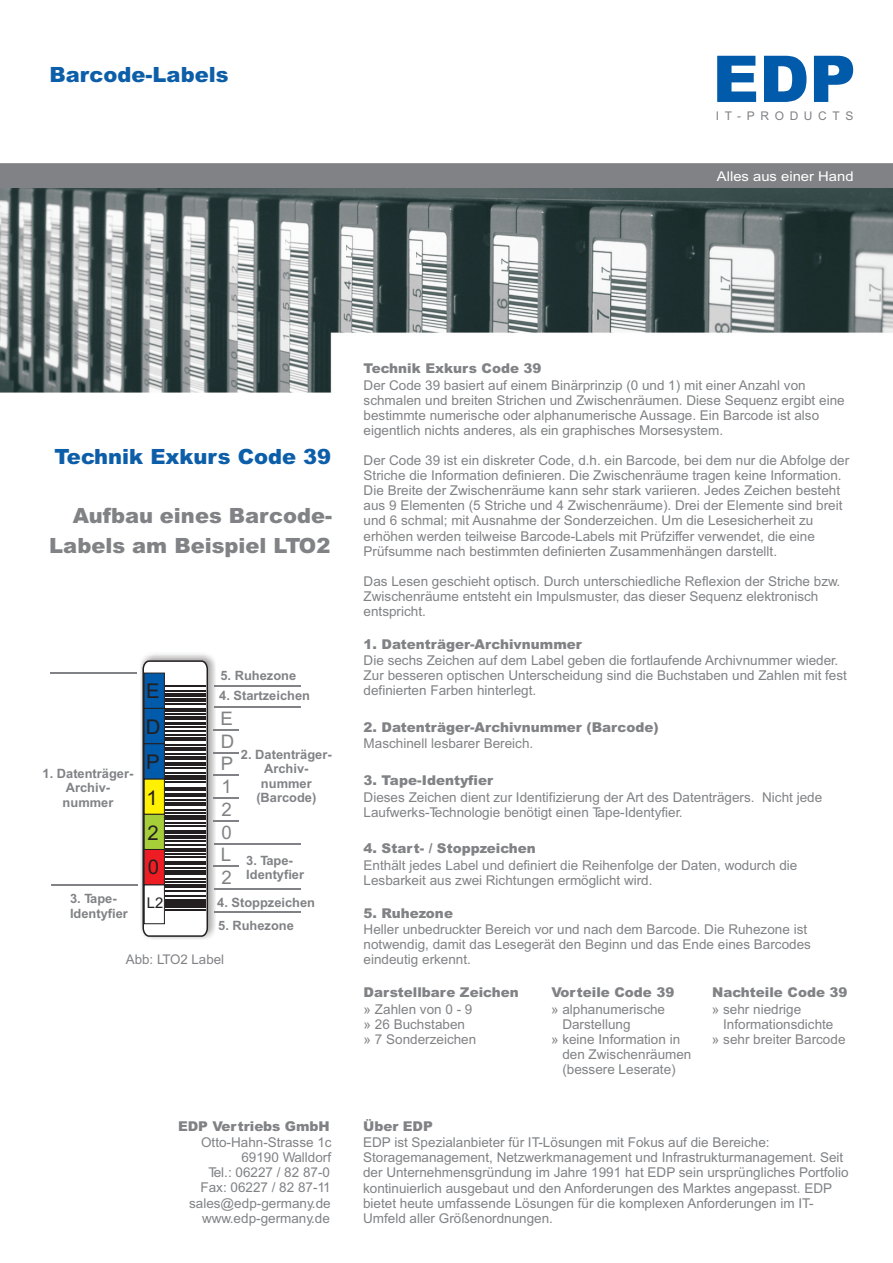
<style>
.page{position:relative;width:893px;height:1263px;background:#fff}
.page>*{position:absolute;margin:0;border:0;box-sizing:border-box;transform-origin:0 0}
.t1{font:900 64.5px "Arial";color:#015aaa}
.t2{font:900 21px/29.5px "Arial";color:#808285;text-align:right}
.t3{font:900 21px "Arial";color:#0d5ea9}
.t4{font:20.25px "Arial";color:#231f20}
.t5{font:18.6px/22.8px "Arial";color:#808285}
.t6{font:14.85px "Arial";color:#231f20}
.t7{font:13.5px/15.1px "Arial";color:#808285}
.t8{font:900 13.5px "Arial";color:#808285}
.t9{font:13.5px "Arial";color:#fff;scale:1.1 1}
.t10{font:13.35px "Arial";color:#808285}
.t11{font:700 12.9px/14.4px "Arial";color:#808285;text-align:center}
.t12{font:12px "Arial";letter-spacing:.47em;color:#808285}
</style>
<div class="page">
<div style="left:0;top:163px;width:893px;height:25px;background:#808285"></div>
<img style="left:0;top:188px;width:893px;height:204px">
<img style="left:140px;top:659px;width:76px;height:281px">
<svg style="left:142px;top:660px;width:67px;height:277px"></svg>
<hr style="left:214px;top:706px;width:86px;height:2px;background:#808285">
<hr style="left:52px;top:884px;width:86px;height:2px;background:#808285">
<hr style="left:214px;top:888px;width:86px;height:2px;background:#808285">
<hr style="left:50px;top:672px;width:86px;height:2px;background:#808285">
<hr style="left:214px;top:843px;width:86px;height:2px;background:#808285">
<hr style="left:213px;top:865px;width:25px;height:2px;background:#808285">
<hr style="left:213px;top:820px;width:25px;height:2px;background:#808285">
<hr style="left:213px;top:774px;width:25px;height:2px;background:#808285">
<hr style="left:213px;top:752px;width:25px;height:2px;background:#808285">
<hr style="left:213px;top:729px;width:25px;height:2px;background:#808285">
<hr style="left:213px;top:797px;width:25px;height:2px;background:#808285">
<hr style="left:214px;top:685px;width:86px;height:2px;background:#808285">
<hr style="left:214px;top:911px;width:86px;height:2px;background:#808285">
<h2 class="t3" style="left:50px;top:67px;width:181px">Barcode-Labels</h2>
<h1 class="t1" style="left:712px;top:56px;width:145px">EDP</h1>
<p class="t12" style="left:716px;top:111px;width:40px">IT-P</p>
<p class="t12" style="left:760px;top:111px;width:54px">RODU</p>
<p class="t12" style="left:818px;top:111px;width:37px">CTS</p>
<p class="t9" style="left:717px;top:171px;width:126px">Alles aus einer Hand</p>
<h2 class="t3" style="left:54px;top:449px;width:278px">Technik Exkurs Code 39</h2>
<h2 class="t2" style="left:49px;top:503px;width:285px">Aufbau eines Barcode-<br>Labels am Beispiel LTO2</h2>
<p class="t11" style="left:43px;top:767px;width:92px">1. Datenträger-<br>Archiv&shy;nummer</p>
<h3 class="t4" style="left:146px;top:683px;width:15px">E</h3>
<h3 class="t4" style="left:146px;top:719px;width:16px">D</h3>
<h3 class="t4" style="left:146px;top:754px;width:15px">P</h3>
<h3 class="t4" style="left:147px;top:790px;width:13px">1</h3>
<h3 class="t4" style="left:147px;top:825px;width:13px">2</h3>
<h3 class="t4" style="left:148px;top:859px;width:13px">0</h3>
<p class="t11" style="left:220px;top:669px;width:77px">5. Ruhezone</p>
<p class="t11" style="left:219px;top:690px;width:92px">4. Startzeichen</p>
<h3 class="t5" style="left:221px;top:709px;width:15px">E<br>D<br>P<br>1<br>2<br>0</h3>
<h3 class="t5" style="left:222px;top:867px;width:12px">2</h3>
<p class="t11" style="left:241px;top:748px;width:92px">2. Datenträger-<br>Archiv&shy;nummer (Barcode)</p>
<h3 class="t5" style="left:221px;top:845px;width:12px">L</h3>
<p class="t11" style="left:246px;top:854px;width:59px;text-align:left">3. Tape-<br>Identyfier</p>
<p class="t11" style="left:70px;top:893px;width:59px;text-align:left">3. Tape-<br>Identyfier</p>
<p class="t10" style="left:126px;top:954px;width:100px">Abb: LTO2 Label</p>
<p class="t6" style="left:147px;top:897px;width:18px">L2</p>
<p class="t11" style="left:217px;top:896px;width:99px">4. Stoppzeichen</p>
<p class="t11" style="left:218px;top:919px;width:77px">5. Ruhezone</p>
<p class="t8" style="left:178px;top:1121px;width:153px">EDP Vertriebs GmbH</p>
<p class="t7" style="left:189px;top:1136px;width:144px;text-align:right">Otto-Hahn-Strasse 1c<br>69190 Walldorf<br>Tel.: 06227 / 82 87-0<br>Fax: 06227 / 82 87-11 sales@edp-germany.de www.edp-germany.de</p>
<p class="t8" style="left:364px;top:364px;width:179px">Technik Exkurs Code 39</p>
<p class="t7" style="left:364px;top:379px;width:483px">Der Code 39 basiert auf einem Binärprinzip (0 und 1) mit einer Anzahl von schmalen und breiten Strichen und Zwischenräumen. Diese Sequenz ergibt eine bestimmte numerische oder alphanumerische Aussage. Ein Barcode ist also eigentlich nichts anderes, als ein graphisches Morsesystem.</p>
<p class="t7" style="left:364px;top:454px;width:487px">Der Code 39 ist ein diskreter Code, d.h. ein Barcode, bei dem nur die Abfolge der Striche die Information definieren. Die Zwischenräume tragen keine Information.<br>Die Breite der Zwischenräume kann sehr stark variieren. Jedes Zeichen besteht aus 9 Elementen (5 Striche und 4 Zwischenräume). Drei der Elemente sind breit und 6 schmal; mit Ausnahme der Sonderzeichen. Um die Lesesicherheit zu erhöhen werden teilweise Barcode-Labels mit Prüfziffer verwendet, die eine Prüfsumme nach bestimmten definierten Zusammenhängen darstellt.</p>
<p class="t7" style="left:364px;top:575px;width:478px">Das Lesen geschieht optisch. Durch unterschiedliche Reflexion der Striche bzw.<br>Zwischenräume entsteht ein Impulsmuster, das dieser Sequenz elektronisch entspricht.</p>
<p class="t7" style="left:364px;top:654px;width:485px">Die sechs Zeichen auf dem Label geben die fortlaufende Archivnummer wieder.<br>Zur besseren optischen Unterscheidung sind die Buchstaben und Zahlen mit fest definierten Farben hinterlegt.</p>
<p class="t8" style="left:364px;top:639px;width:220px">1. Datenträger-Archivnummer</p>
<p class="t8" style="left:364px;top:722px;width:297px">2. Datenträger-Archivnummer (Barcode)</p>
<p class="t7" style="left:364px;top:737px;width:171px">Maschinell lesbarer Bereich.</p>
<p class="t8" style="left:364px;top:775px;width:131px">3. Tape-Identyfier</p>
<p class="t7" style="left:364px;top:790px;width:460px">Dieses Zeichen dient zur Identifizierung der Art des Datenträgers. Nicht jede<br>Laufwerks-Technologie benötigt einen Tape-Identyfier.</p>
<p class="t8" style="left:364px;top:844px;width:174px">4. Start- / Stoppzeichen</p>
<p class="t7" style="left:364px;top:859px;width:435px">Enthält jedes Label und definiert die Reihenfolge der Daten, wodurch die<br>Lesbarkeit aus zwei Richtungen ermöglicht wird.</p>
<p class="t7" style="left:364px;top:923px;width:449px">Heller unbedruckter Bereich vor und nach dem Barcode. Die Ruhezone ist notwendig, damit das Lesegerät den Beginn und das Ende eines Barcodes eindeutig erkennt.</p>
<p class="t7" style="left:364px;top:1002px;width:110px">» Zahlen von 0 - 9</p>
<p class="t7" style="left:551px;top:1002px;width:116px">» alphanumerische</p>
<p class="t7" style="left:712px;top:1002px;width:91px">» sehr niedrige</p>
<p class="t7" style="left:364px;top:1017px;width:103px">» 26 Buchstaben</p>
<p class="t7" style="left:562px;top:1017px;width:70px">Darstellung</p>
<p class="t7" style="left:723px;top:1017px;width:112px">Informationsdichte</p>
<p class="t7" style="left:364px;top:1033px;width:114px">» 7 Sonderzeichen</p>
<p class="t7" style="left:551px;top:1033px;width:131px">» keine Information in</p>
<p class="t7" style="left:712px;top:1033px;width:135px">» sehr breiter Barcode</p>
<p class="t7" style="left:562px;top:1048px;width:131px">den Zwischenräumen (bessere Leserate)</p>
<p class="t8" style="left:364px;top:908px;width:91px">5. Ruhezone</p>
<p class="t8" style="left:364px;top:987px;width:157px">Darstellbare Zeichen</p>
<p class="t8" style="left:551px;top:987px;width:125px">Vorteile Code 39</p>
<p class="t8" style="left:712px;top:987px;width:137px">Nachteile Code 39</p>
<p class="t8" style="left:363px;top:1121px;width:71px">Über EDP</p>
<p class="t7" style="left:363px;top:1136px;width:487px">EDP ist Spezialanbieter für IT-Lösungen mit Fokus auf die Bereiche:<br>Storagemanagement, Netzwerkmanagement und Infrastrukturmanagement. Seit der Unternehmensgründung im Jahre 1991 hat EDP sein ursprüngliches Portfolio kontinuierlich ausgebaut und den Anforderungen des Marktes angepasst. EDP bietet heute umfassende Lösungen für die komplexen Anforderungen im IT-Umfeld aller Größenordnungen.</p>
</div>
